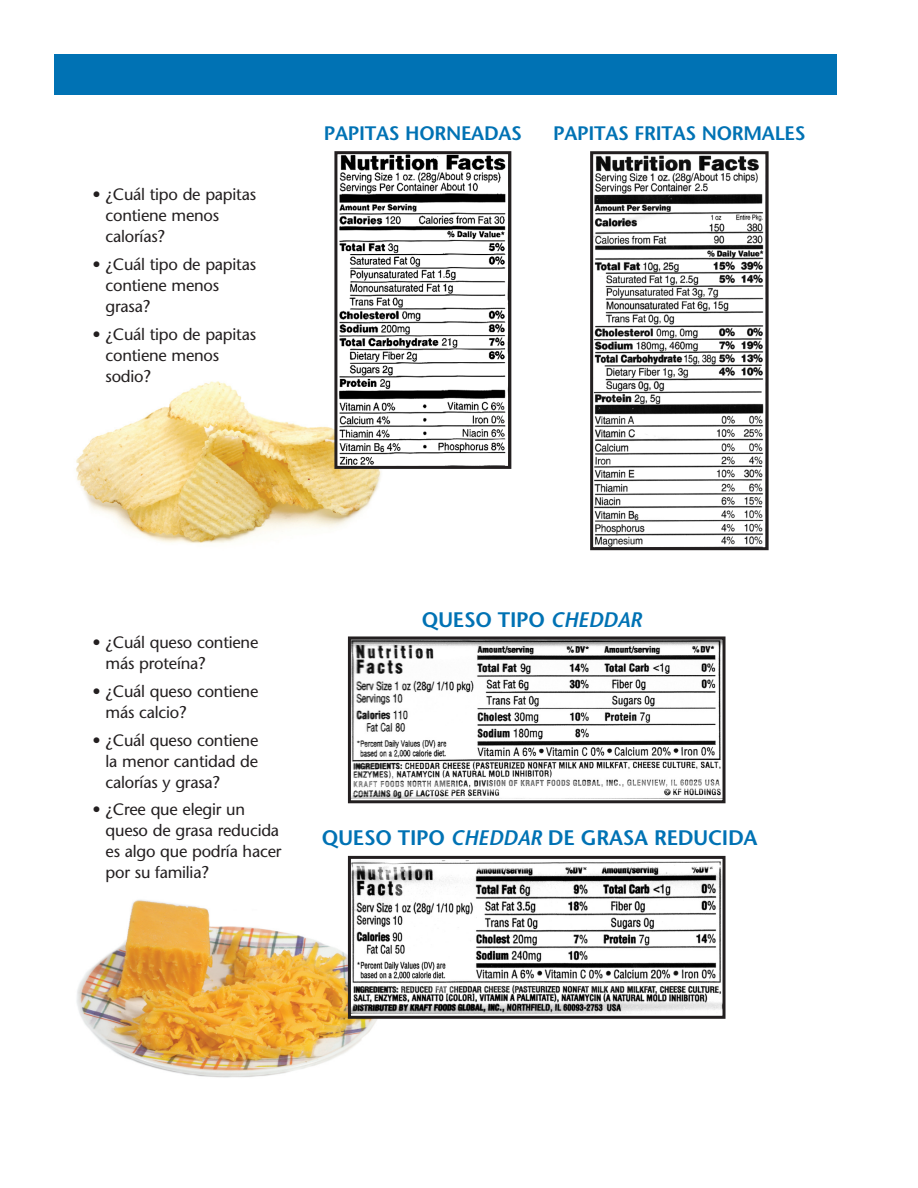
<style>
.page{position:relative;width:918px;height:1188px;background:#fff}
.page>*{position:absolute;margin:0;border:0;box-sizing:border-box;transform-origin:0 0}
.t1{font:600 21px "Stone Sans";letter-spacing:-.015em;color:#0072b4}
.t2{font:600 19.5px "Stone Sans";letter-spacing:-.015em;color:#0072b4}
.t3{font:16.5px/21px "Stone Sans";letter-spacing:-.015em;color:#231f20}
.s1{font-style:italic}
</style>
<div class="page">
<div style="left:54px;top:54px;width:783px;height:40px;background:#0072b4"></div>
<img style="left:76px;top:894px;width:301px;height:184px">
<img style="left:76px;top:381px;width:305px;height:163px">
<img style="left:352px;top:640px;width:370px;height:159px">
<div style="left:348px;top:636px;width:378px;height:167px;border:3px solid #231f20"></div>
<img style="left:352px;top:861px;width:370px;height:153px">
<div style="left:348px;top:856px;width:378px;height:163px;border:3px solid #231f20"></div>
<img style="left:338px;top:155px;width:168px;height:310px">
<div style="left:334px;top:151px;width:177px;height:318px;border:3px solid #231f20"></div>
<img style="left:594px;top:155px;width:170px;height:391px">
<div style="left:590px;top:151px;width:179px;height:399px;border:3px solid #231f20"></div>
<p class="t3" style="left:106px;top:184px;width:152px;text-indent:-13px">• ¿Cuál tipo de papitas contiene menos calorías?</p>
<p class="t3" style="left:106px;top:254px;width:152px;text-indent:-13px">• ¿Cuál tipo de papitas contiene menos grasa?</p>
<p class="t3" style="left:106px;top:323px;width:152px;text-indent:-13px">• ¿Cuál tipo de papitas contiene menos sodio?</p>
<p class="t2" style="left:324px;top:121px;width:200px">PAPITAS HORNEADAS</p>
<p class="t2" style="left:553px;top:121px;width:254px">PAPITAS FRITAS NORMALES</p>
<p class="t3" style="left:106px;top:632px;width:154px;text-indent:-13px">• ¿Cuál queso contiene más proteína?</p>
<p class="t3" style="left:106px;top:681px;width:154px;text-indent:-13px">• ¿Cuál queso contiene más calcio?</p>
<p class="t3" style="left:106px;top:729px;width:154px;text-align:justify;text-indent:-13px">• ¿Cuál queso contiene la menor cantidad de calorías y grasa?</p>
<p class="t3" style="left:106px;top:799px;width:178px;text-indent:-13px">• ¿Cree que elegir un queso de grasa reducida es algo que podría hacer por su familia?</p>
<p class="t1" style="left:422px;top:607px;width:222px">QUESO TIPO <span class="s1">CHEDDAR</span></p>
<p class="t1" style="left:322px;top:825px;width:437px">QUESO TIPO <span class="s1">CHEDDAR</span> DE GRASA REDUCIDA</p>
</div>
